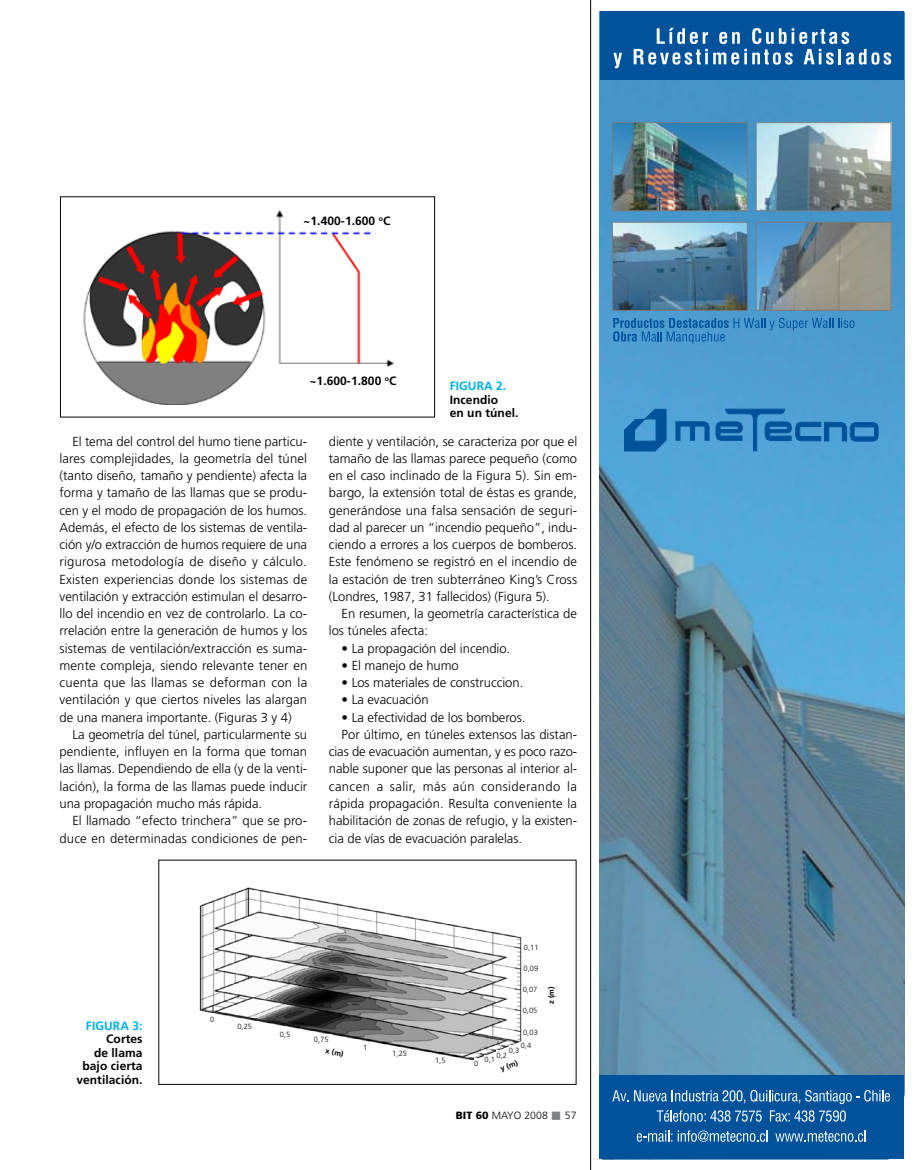
<style>
.page{position:relative;width:915px;height:1170px;background:#fff}
.page>*{position:absolute;margin:0;border:0;box-sizing:border-box;transform-origin:0 0}
.t1{font:300 13.05px/17.2px "Frutiger";color:#000;text-align:justify}
.t2{font:300 13.05px "Frutiger";letter-spacing:.03em;color:#000}
.t3{font:700 12px/13.5px "Frutiger";letter-spacing:.005em;color:#000}
.t4{font:700 12px "Frutiger";letter-spacing:.005em;color:#00adef}
.t5{font:300 10.5px "Frutiger";letter-spacing:.005em;color:#000}
.t6{font:300 7.5px "Frutiger";letter-spacing:.005em;color:#000}
.t7{font:700 7.5px "Frutiger";color:#000}
.s1{font-weight:900}
.s2{color:#808284}
</style>
<div class="page">
<img style="left:199px;top:887px;width:358px;height:172px">
<hr style="left:590px;top:0;width:1px;height:1169px;background:#000">
<img style="left:83px;top:211px;width:312px;height:193px">
<div style="left:293px;top:209px;width:107px;height:21px;background:#fff"></div>
<div style="left:299px;top:370px;width:107px;height:21px;background:#fff"></div>
<div style="left:233px;top:1021px;width:23px;height:9px;background:#fff"></div>
<div style="left:203px;top:1014px;width:18px;height:9px;background:#fff"></div>
<div style="left:311px;top:1034px;width:20px;height:9px;background:#fff"></div>
<div style="left:276px;top:1029px;width:17px;height:8px;background:#fff"></div>
<svg style="left:358px;top:1041px;width:13px;height:9px"></svg>
<div style="left:391px;top:1048px;width:17px;height:9px;background:#fff"></div>
<div style="left:359px;top:1042px;width:12px;height:9px;background:#fff"></div>
<div style="left:431px;top:1055px;width:17px;height:9px;background:#fff"></div>
<div style="left:523px;top:1026px;width:17px;height:10px;background:#fff"></div>
<div style="left:522px;top:1004px;width:17px;height:11px;background:#fff"></div>
<div style="left:522px;top:983px;width:17px;height:11px;background:#fff"></div>
<div style="left:523px;top:962px;width:17px;height:11px;background:#fff"></div>
<div style="left:523px;top:941px;width:17px;height:11px;background:#fff"></div>
<div style="left:545px;top:981px;width:11px;height:28px;background:#fff"></div>
<svg style="left:465px;top:1039px;width:85px;height:22px"></svg>
<svg style="left:313px;top:1045px;width:40px;height:14px"></svg>
<img style="left:599px;top:80px;width:304px;height:995px">
<svg style="left:623px;top:408px;width:255px;height:43px;background:#3687c3"></svg>
<div style="left:599px;top:12px;width:304px;height:68px;background:#00529b"></div>
<img style="left:613px;top:224px;width:132px;height:85px">
<div style="left:611px;top:222px;width:136px;height:89px;border:1px solid #7a7c7e"></div>
<svg style="left:613px;top:318px;width:241px;height:26px;background:#3c8cc6"></svg>
<img style="left:757px;top:224px;width:132px;height:85px">
<div style="left:755px;top:222px;width:136px;height:89px;border:1px solid #7a7c7e"></div>
<img style="left:613px;top:124px;width:132px;height:85px">
<div style="left:611px;top:122px;width:136px;height:89px;border:1px solid #7a7c7e"></div>
<img style="left:757px;top:124px;width:132px;height:85px">
<div style="left:755px;top:122px;width:136px;height:89px;border:1px solid #7a7c7e"></div>
<div style="left:599px;top:1075px;width:304px;height:84px;background:#00529b"></div>
<svg style="left:613px;top:53px;width:9px;height:15px"></svg>
<svg style="left:633px;top:28px;width:74px;height:37px"></svg>
<svg style="left:713px;top:28px;width:177px;height:37px"></svg>
<svg style="left:636px;top:1130px;width:131px;height:11px"></svg>
<svg style="left:775px;top:1130px;width:90px;height:11px"></svg>
<svg style="left:656px;top:1110px;width:105px;height:11px"></svg>
<svg style="left:769px;top:1110px;width:76px;height:11px"></svg>
<svg style="left:612px;top:1090px;width:277px;height:13px"></svg>
<p class="t3" style="left:303px;top:213px;width:88px">~1.400-1.600 <sup>o</sup>C</p>
<p class="t3" style="left:309px;top:374px;width:88px">~1.600-1.800 <sup>o</sup>C</p>
<p class="t4" style="left:449px;top:379px;width:58px">FIGURA 2.</p>
<p class="t3" style="left:449px;top:393px;width:70px">Incendio<br>en un túnel.</p>
<p class="t1" style="left:60px;top:432px;width:249px;text-indent:13px">El tema del control del humo tiene particu&shy;lares complejidades, la geometría del túnel (tanto diseño, tamaño y pendiente) afecta la forma y tamaño de las llamas que se produ&shy;cen y el modo de propagación de los humos.<br>Además, el efecto de los sistemas de ventila&shy;ción y/o extracción de humos requiere de una rigurosa metodología de diseño y cálculo.<br>Existen experiencias donde los sistemas de ventilación y extracción estimulan el desarro&shy;llo del incendio en vez de controlarlo. La co&shy;rrelación entre la generación de humos y los sistemas de ventilación/extracción es suma&shy;mente compleja, siendo relevante tener en cuenta que las llamas se deforman con la ventilación y que ciertos niveles las alargan de una manera importante. (Figuras 3 y 4)</p>
<p class="t1" style="left:60px;top:725px;width:249px;text-indent:13px">La geometría del túnel, particularmente su pendiente, influyen en la forma que toman las llamas. Dependiendo de ella (y de la venti&shy;lación), la forma de las llamas puede inducir una propagación mucho más rápida.</p>
<p class="t1" style="left:60px;top:812px;width:249px;text-align:right">El llamado “efecto trinchera” que se pro&shy;duce en determinadas condiciones de pen-</p>
<p class="t1" style="left:329px;top:432px;width:250px">diente y ventilación, se caracteriza por que el tamaño de las llamas parece pequeño (como en el caso inclinado de la Figura 5). Sin em&shy;bargo, la extensión total de éstas es grande, generándose una falsa sensación de seguri&shy;dad al parecer un “incendio pequeño”, indu&shy;ciendo a errores a los cuerpos de bomberos.<br>Este fenómeno se registró en el incendio de la estación de tren subterráneo King’s C ross (Londres, 1987, 31 fallecidos) (Figura 5).</p>
<p class="t1" style="left:329px;top:605px;width:250px;text-indent:13px">En resumen, la geometría característica de los túneles afecta:</p>
<p class="t1" style="left:341px;top:639px;width:170px">• La propagación del incendio.</p>
<p class="t1" style="left:341px;top:656px;width:119px">• El manejo de humo</p>
<p class="t1" style="left:341px;top:674px;width:183px">• Los materiales de construccion.</p>
<p class="t1" style="left:341px;top:691px;width:88px">• La evacuación</p>
<p class="t1" style="left:341px;top:708px;width:185px">• La efectividad de los bomberos.</p>
<p class="t1" style="left:341px;top:725px;width:237px">Por último, en túneles extensos las distan-</p>
<p class="t1" style="left:329px;top:743px;width:250px">cias de evacuación aumentan, y es poco razo-</p>
<p class="t1" style="left:329px;top:760px;width:250px">nable suponer que las personas al interior al-</p>
<p class="t2" style="left:329px;top:778px;width:249px">cancen a salir, más aún considerando la</p>
<p class="t1" style="left:329px;top:794px;width:250px">rápida propagación. Resulta conveniente la</p>
<p class="t1" style="left:329px;top:812px;width:250px">habilitación de zonas de refugio, y la existen-</p>
<p class="t1" style="left:329px;top:829px;width:194px">cia de vías de evacuación paralelas.</p>
<p class="t6" style="left:523px;top:943px;width:16px">0,11</p>
<p class="t6" style="left:523px;top:964px;width:16px">0,09</p>
<p class="t6" style="left:522px;top:985px;width:16px">0,07</p>
<p class="t6" style="left:522px;top:1006px;width:16px">0,05</p>
<p class="t7" style="left:546px;top:1004px;width:19px;rotate:-90deg">z (m)</p>
<p class="t4" style="left:86px;top:1018px;width:58px">FIGURA 3:</p>
<p class="t3" style="left:76px;top:1031px;width:68px;text-align:right">Cortes<br>de llama bajo cierta ventilación.</p>
<p class="t6" style="left:210px;top:1015px;width:6px">0</p>
<p class="t6" style="left:237px;top:1022px;width:16px">0,25</p>
<p class="t6" style="left:279px;top:1029px;width:12px">0,5</p>
<p class="t6" style="left:314px;top:1034px;width:16px">0,75</p>
<p class="t7" style="left:326px;top:1046px;width:20px;rotate:11deg">x (m)</p>
<p class="t6" style="left:363px;top:1042px;width:6px">1</p>
<p class="t6" style="left:392px;top:1049px;width:16px">1,25</p>
<p class="t6" style="left:523px;top:1027px;width:16px">0,03</p>
<p class="t6" style="left:520px;top:1041px;width:12px">0,4</p>
<p class="t6" style="left:508px;top:1045px;width:12px">0,3</p>
<p class="t6" style="left:496px;top:1050px;width:12px">0,2</p>
<p class="t6" style="left:435px;top:1056px;width:12px">1,5</p>
<p class="t6" style="left:474px;top:1055px;width:22px">0 0,1</p>
<p class="t7" style="left:499px;top:1063px;width:20px;rotate:-19deg">y (m)</p>
<p class="t5" style="left:455px;top:1109px;width:122px"><span class="s1">BIT 60</span> mayo 2008 <span class="s2">■</span> 57</p>
</div>
